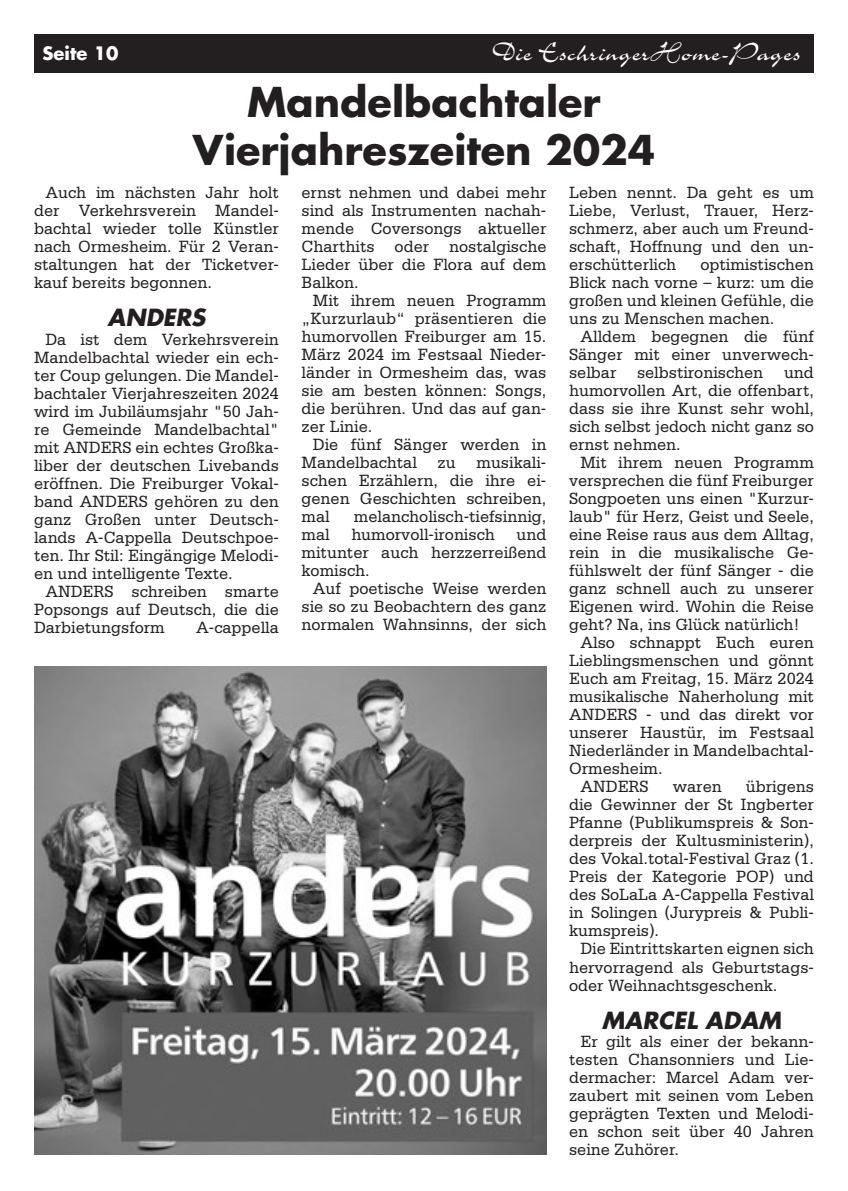
<style>
.page{position:relative;width:848px;height:1191px;background:#fff}
.page>*{position:absolute;margin:0;border:0;box-sizing:border-box;transform-origin:0 0}
.Uberschrift{font:700 40px/48px "Futura LT";color:#231f20;text-align:center}
.t1{font:29px "Charme LT";color:#fff}
.Zwischenüberschrift{font:italic 700 23px "Futura LT";color:#231f20}
.t2{font:700 18px "Futura LT";color:#fff}
.Grundtext{font:17.2px/18px "Serifa LT";color:#231f20;text-align:justify;scale:.95 1}
</style>
<div class="page">
<div style="left:34px;top:34px;width:780px;height:38px;background:#231f20"></div>
<img style="left:34px;top:666px;width:512px;height:488px">
<p class="t2" style="left:43px;top:42px;width:77px">Seite 10</p>
<p class="t1" style="left:492px;top:38px;width:310px">Die EschringerHome-Pages</p>
<p class="Uberschrift" style="left:193px;top:77px;width:464px">Mandelbachtaler<br>Vierjahreszeiten 2024</p>
<p class="Grundtext" style="left:34px;top:183px;width:259px;text-indent:11px">Auch im nächsten Jahr holt der Verkehrsverein Mandel&shy;bachtal wieder tolle Künstler nach Ormesheim. Für 2 Veran&shy;staltungen hat der Ticketver&shy;kauf bereits begonnen.</p>
<p class="Zwischenüberschrift" style="left:107px;top:302px;width:99px">ANDERS</p>
<p class="Grundtext" style="left:34px;top:330px;width:259px;text-indent:11px">Da ist dem Verkehrsverein Mandelbachtal wieder ein ech&shy;ter Coup gelungen. Die Mandel&shy;bachtaler Vierjahreszeiten 2024 wird im Jubiläumsjahr "50 Jah&shy;re Gemeinde Mandelbachtal" mit ANDERS ein echtes Großka&shy;liber der deutschen Livebands eröffnen. Die Freiburger Vokal&shy;band ANDERS gehören zu den ganz Großen unter Deutsch&shy;lands A-Cappella Deutschpoe&shy;ten. Ihr Stil: Eingängige Melodi&shy;en und intelligente Texte.</p>
<p class="Grundtext" style="left:34px;top:582px;width:259px;text-indent:11px">ANDERS schreiben smarte Popsongs auf Deutsch, die die Darbietungsform</p>
<p class="Grundtext" style="left:196px;top:618px;width:88px">A-cappella</p>
<p class="Grundtext" style="left:301px;top:183px;width:259px">ernst nehmen und dabei mehr sind als Instrumenten nachah&shy;mende Coversongs aktueller Charthits oder nostalgische Lieder über die Flora auf dem Balkon.</p>
<p class="Grundtext" style="left:301px;top:291px;width:259px;text-indent:11px">Mit ihrem neuen Programm „Kurzurlaub“ präsentieren die humorvollen Freiburger am 15.<br>März 2024 im Festsaal Nieder&shy;länder in Ormesheim das, was sie am besten können: Songs, die berühren. Und das auf gan&shy;zer Linie.</p>
<p class="Grundtext" style="left:301px;top:435px;width:259px;text-indent:11px">Die fünf Sänger werden in Mandelbachtal zu musikali&shy;schen Erzählern, die ihre ei&shy;genen Geschichten schreiben, mal</p>
<p class="Grundtext" style="left:354px;top:507px;width:204px">melancholisch-tiefsinnig,</p>
<p class="Grundtext" style="left:301px;top:525px;width:259px;text-indent:215px">und mitunter auch herzzerreißend komisch.</p>
<p class="Grundtext" style="left:301px;top:579px;width:259px;text-indent:11px">Auf poetische Weise werden sie so zu Beobachtern des ganz normalen Wahnsinns, der sich</p>
<p class="Grundtext" style="left:301px;top:525px;width:31px">mal</p>
<p class="Grundtext" style="left:351px;top:525px;width:153px">humorvoll-ironisch</p>
<p class="Grundtext" style="left:569px;top:183px;width:259px">Leben nennt. Da geht es um Liebe, Verlust, Trauer, Herz&shy;schmerz, aber auch um Freund&shy;schaft, Hoffnung und den un&shy;erschütterlich</p>
<p class="Grundtext" style="left:569px;top:255px;width:259px;text-indent:131px">optimistischen Blick nach vorne – kurz: um die großen und kleinen Gefühle, die uns zu Menschen machen.</p>
<p class="Grundtext" style="left:569px;top:327px;width:259px;text-indent:11px">Alldem begegnen die fünf Sänger mit einer unverwech&shy;selbar selbstironischen und humorvollen Art, die offenbart, dass sie ihre Kunst sehr wohl, sich selbst jedoch nicht ganz so ernst nehmen.</p>
<p class="Grundtext" style="left:569px;top:453px;width:259px;text-indent:11px">Mit ihrem neuen Programm versprechen die fünf Freiburger Songpoeten uns einen "Kurzur&shy;laub" für Herz, Geist und Seele, eine Reise raus aus dem Alltag, rein in die musikalische Ge&shy;fühlswelt der fünf Sänger - die ganz schnell auch zu unserer Eigenen wird. Wohin die Reise geht? Na, ins Glück natürlich!</p>
<p class="Grundtext" style="left:569px;top:634px;width:259px;text-indent:11px">Also schnappt Euch euren Lieblingsmenschen und gönnt Euch am Freitag, 15. März 2024 musikalische Naherholung mit ANDERS - und das direkt vor unserer Haustür, im Festsaal Niederländer in Mandelbachtal-Ormesheim.</p>
<p class="Grundtext" style="left:580px;top:778px;width:73px">ANDERS</p>
<p class="Grundtext" style="left:672px;top:778px;width:53px">waren</p>
<p class="Grundtext" style="left:569px;top:778px;width:259px;text-indent:177px">übrigens die Gewinner der St Ingberter Pfanne (Publikumspreis &amp; Son&shy;derpreis der Kultusministerin), des Vokal.total-Festival Graz (1.<br>Preis der Kategorie POP) und des SoLaLa A-Cappella Festival in Solingen (Jurypreis &amp; Publi&shy;kumspreis).</p>
<p class="Grundtext" style="left:569px;top:940px;width:259px;text-indent:11px">Die Eintrittskarten eignen sich hervorragend als Geburtstags&shy;oder Weihnachtsgeschenk.</p>
<p class="Zwischenüberschrift" style="left:602px;top:1004px;width:181px">MARCEL ADAM</p>
<p class="Grundtext" style="left:569px;top:1032px;width:259px;text-indent:11px">Er gilt als einer der bekann&shy;testen Chansonniers und Lie&shy;dermacher: Marcel Adam ver&shy;zaubert mit seinen vom Leben geprägten Texten und Melodi&shy;en schon seit über 40 Jahren seine Zuhörer.</p>
</div>
